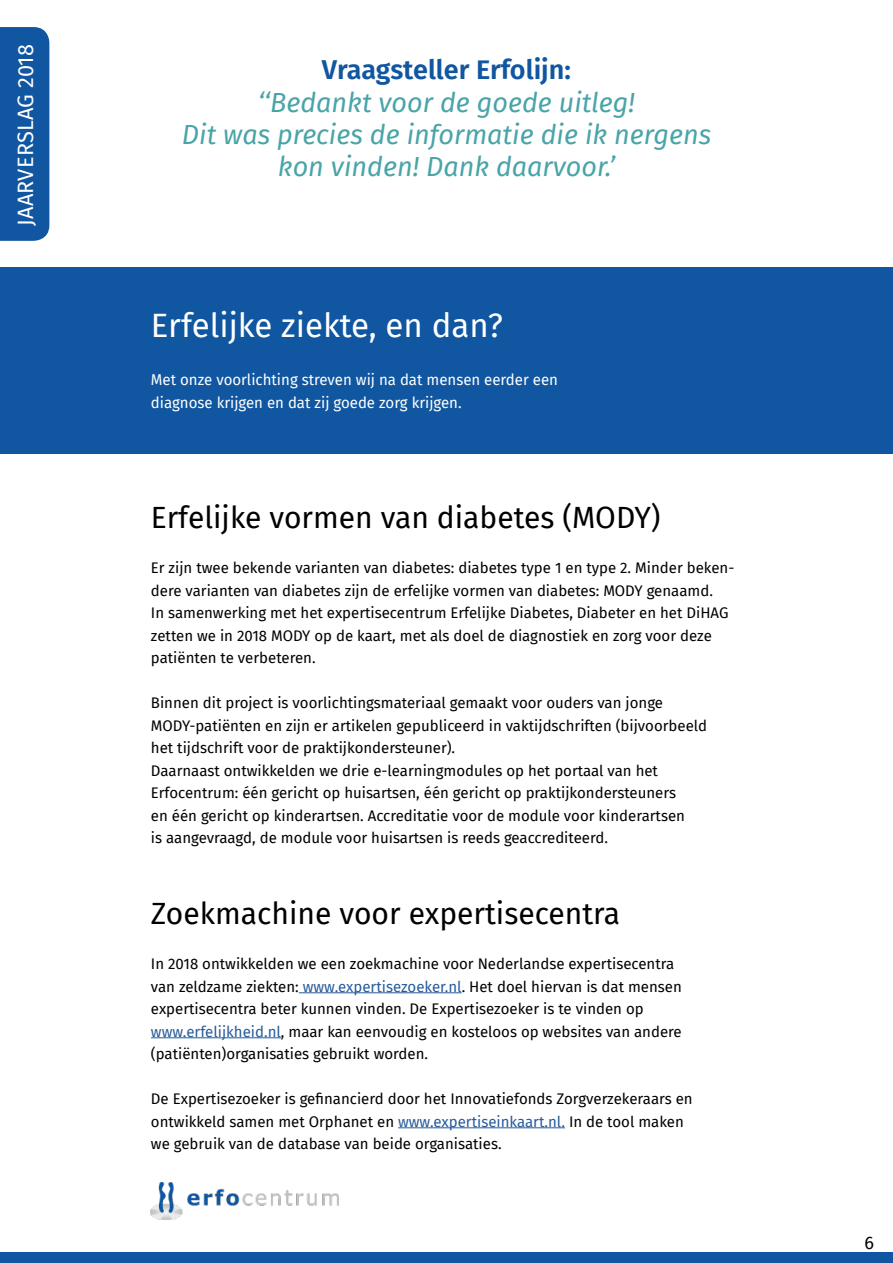
<style>
.page{position:relative;width:893px;height:1263px;background:#fff}
.page>*{position:absolute;margin:0;border:0;box-sizing:border-box;transform-origin:0 0}
.t1{font:33px "Fira Sans";color:#fff}
.t2{font:30px "Fira Sans";color:#000}
.t3{font:italic 27px/32.4px "Fira Sans";color:#49a4a8;text-align:center}
.t4{font:600 27px "Fira Sans";letter-spacing:-.005em;color:#1056a0}
.t5{font:21.75px "Fira Sans";letter-spacing:.01em;color:#fff}
.t6{font:18px "Fira Sans";color:#000}
.t7{font:15.3px/22.5px "Fira Sans";color:#fff}
.t8{font:15px/22.5px "Fira Sans";color:#000}
.s1{color:#275b9b}
</style>
<div class="page">
<img style="left:151px;top:1182px;width:188px;height:37px">
<div style="left:0;top:268px;width:893px;height:186px;background:#1056a0"></div>
<hr style="left:299px;top:992px;width:163px;height:1px;background:#275b9b">
<hr style="left:151px;top:1037px;width:130px;height:1px;background:#275b9b">
<hr style="left:398px;top:1127px;width:167px;height:1px;background:#275b9b">
<div style="left:0;top:1252px;width:893px;height:11px;background:#1056a0"></div>
<div style="left:0;top:27px;width:49px;height:214px;background:#1056a0"></div>
<h3 class="t5" style="left:9px;top:226px;width:183px;rotate:-90deg">JAARVERSLAG 2018</h3>
<h3 class="t4" style="left:322px;top:48px;width:251px">Vraagsteller Erfolijn:</h3>
<h3 class="t3" style="left:182px;top:85px;width:531px">‘‘Bedankt voor de goede uitleg!<br>Dit was precies de informatie die ik nergens kon vinden! Dank daarvoor.’</h3>
<h1 class="t1" style="left:151px;top:301px;width:353px">Erfelijke ziekte, en dan?</h1>
<p class="t7" style="left:151px;top:368px;width:409px">Met onze voorlichting streven wij na dat mensen eerder een diagnose krijgen en dat zij goede zorg krijgen.</p>
<h2 class="t2" style="left:151px;top:495px;width:511px">Erfelijke vormen van diabetes (MODY)</h2>
<p class="t8" style="left:151px;top:556px;width:585px">Er zijn twee bekende varianten van diabetes: diabetes type 1 en type 2. Minder beken&shy;dere varianten van diabetes zijn de erfelijke vormen van diabetes: MODY genaamd.<br>In samenwerking met het expertisecentrum Erfelijke Diabetes, Diabeter en het DiHAG zetten we in 2018 MODY op de kaart, met als doel de diagnostiek en zorg voor deze patiënten te verbeteren.</p>
<p class="t8" style="left:151px;top:691px;width:558px">Binnen dit project is voorlichtingsmateriaal gemaakt voor ouders van jonge MODY-patiënten en zijn er artikelen gepubliceerd in vaktijdschriften (bijvoorbeeld het tijdschrift voor de praktijkondersteuner).<br>Daarnaast ontwikkelden we drie e-learningmodules op het portaal van het Erfocentrum: één gericht op huisartsen, één gericht op praktijkondersteuners<br>en één gericht op kinderartsen. Accreditatie voor de module voor kinderartsen<br>is aangevraagd, de module voor huisartsen is reeds geaccrediteerd.</p>
<h2 class="t2" style="left:151px;top:891px;width:471px">Zoekmachine voor expertisecentra</h2>
<p class="t8" style="left:151px;top:952px;width:532px">In 2018 ontwikkelden we een zoekmachine voor Nederlandse expertisecentra van zeldzame ziekten: <span class="s1">www.expertisezoeker.nl</span>. Het doel hiervan is dat mensen expertisecentra beter kunnen vinden. De Expertisezoeker is te vinden op <span class="s1">www.erfelijkheid.nl</span>, maar kan eenvoudig en kosteloos op websites van andere (patiënten)organisaties gebruikt worden.</p>
<p class="t8" style="left:151px;top:1087px;width:543px">De Expertisezoeker is gefinancierd door het Innovatiefonds Zorgverzekeraars en ontwikkeld samen met Orphanet en <span class="s1">www.expertiseinkaart.nl.</span> In de tool maken we gebruik van de database van beide organisaties.</p>
<p class="t6" style="left:865px;top:1229px;width:11px">6</p>
</div>
